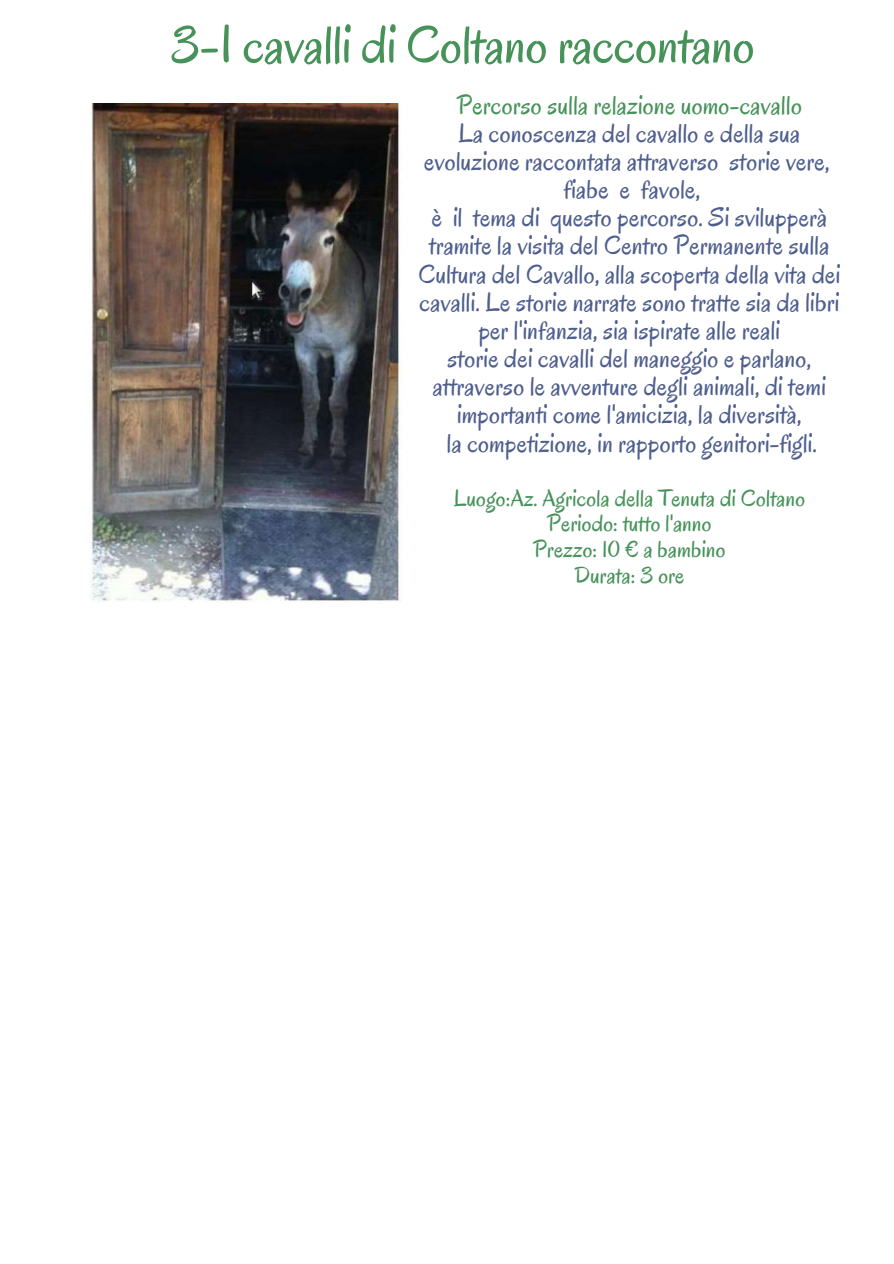
<style>
.page{position:relative;width:894px;height:1264px;background:#fff}
.page>*{position:absolute;margin:0;border:0;box-sizing:border-box;transform-origin:0 0}
.t1{font:54px "Oregano";color:#469259}
.t2{font:27px/28.2px "Oregano";letter-spacing:.01em;color:#4e5e8d;text-align:center}
.t3{font:27px "Oregano";letter-spacing:.01em;color:#469259}
.t4{font:24px/26px "Oregano";letter-spacing:.01em;color:#469259;text-align:center}
</style>
<div class="page">
<img style="left:91px;top:103px;width:310px;height:498px">
<h1 class="t1" style="left:171px;top:10px;width:585px">3-I cavalli di Coltano raccontano</h1>
<p class="t3" style="left:456px;top:87px;width:346px">Percorso sulla relazione uomo-cavallo</p>
<p class="t2" style="left:418px;top:119px;width:423px">La conoscenza del cavallo e della sua evoluzione raccontata attraverso storie vere, fiabe e favole,<br>è il tema di questo percorso. Si svilupperà tramite la visita del Centro Permanente sulla Cultura del Cavallo, alla scoperta della vita dei cavalli. Le storie narrate sono tratte sia da libri per l'infanzia, sia ispirate alle reali<br>storie dei cavalli del maneggio e parlano, attraverso le avventure degli animali, di temi importanti come l'amicizia, la diversità,<br>la competizione, in rapporto genitori-figli.</p>
<p class="t4" style="left:453px;top:485px;width:353px">Luogo:Az. Agricola della Tenuta di Coltano<br>Periodo: tutto l'anno<br>Prezzo: 10 € a bambino<br>Durata: 3 ore</p>
</div>
